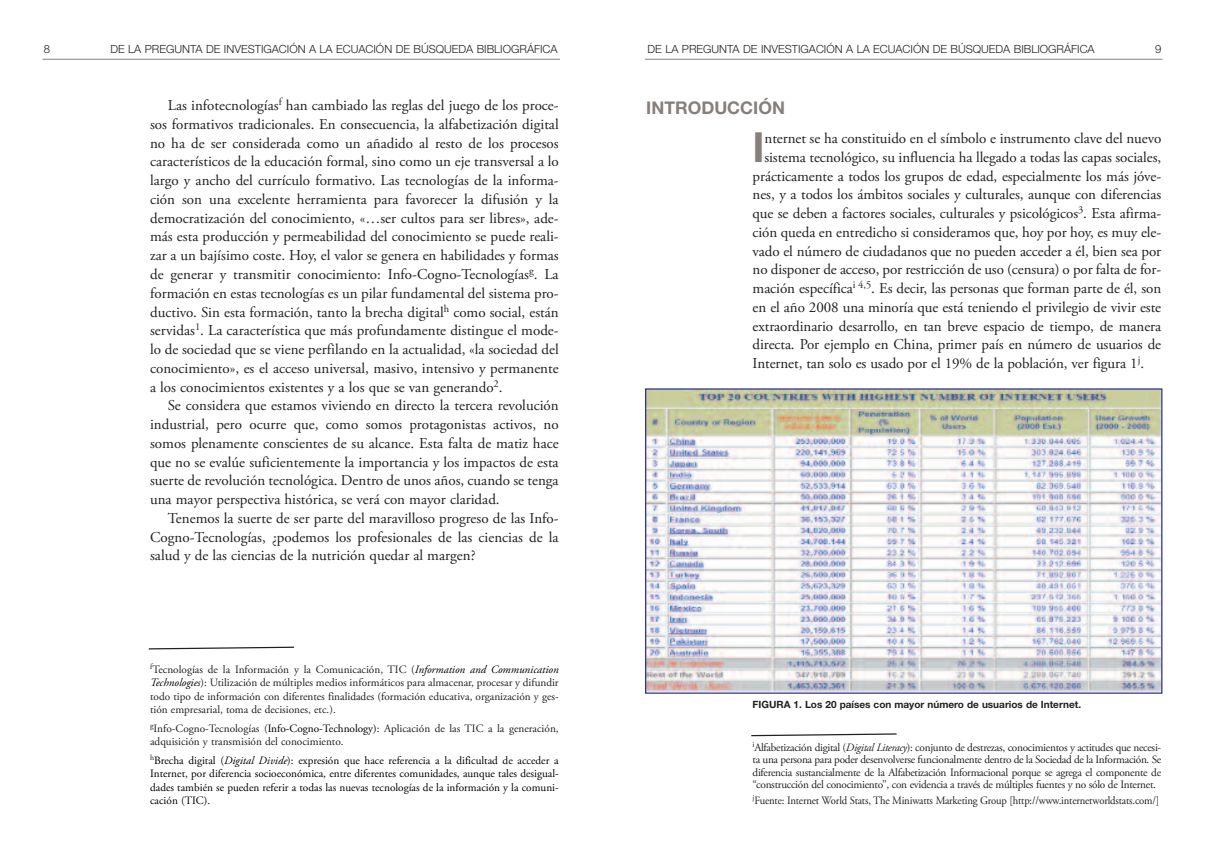
<style>
.page{position:relative;width:1205px;height:851px;background:#fff}
.page>*{position:absolute;margin:0;border:0;box-sizing:border-box;transform-origin:0 0}
.t1{font:700 41.5px "Helvetica Neue LT Std";color:#867f7c}
.t2{font:700 17.5px "Helvetica Neue";color:#867f7c}
.t3{font:15px/18.8px "Adobe Garamond Pro";letter-spacing:-.005em;color:#231f20;text-align:justify}
.t4{font:11.25px/13.5px "Adobe Garamond Pro";color:#231f20;text-align:justify}
.t5{font:11.25px/13.5px "Adobe Garamond Pro";color:#000;text-align:justify}
.t6{font:300 11.25px "Helvetica Neue";color:#231f20}
.t7{font:11.25px "Adobe Garamond Pro";color:#231f20;scale:.95 1}
.t8{font:700 10px "Helvetica Neue";color:#231f20}
.s1{font-style:italic;color:#000}
.s2{color:#000}
.s3{font-style:italic}
</style>
<div class="page">
<svg style="left:148px;top:646px;width:147px;height:4px"></svg>
<img style="left:647px;top:390px;width:513px;height:301px">
<div style="left:645px;top:388px;width:517px;height:305px;border:1px solid #2e3092"></div>
<svg style="left:751px;top:733px;width:146px;height:3px"></svg>
<hr style="left:43px;top:59px;width:517px;height:1px;background:#867f7c">
<hr style="left:645px;top:59px;width:517px;height:1px;background:#867f7c">
<p class="t6" style="left:44px;top:43px;width:8px">8</p>
<p class="t6" style="left:110px;top:43px;width:449px">DE LA PREGUNTA DE INVESTIGACIÓN A LA ECUACIÓN DE BÚSQUEDA BIBLIOGRÁFICA</p>
<p class="t6" style="left:647px;top:43px;width:449px">DE LA PREGUNTA DE INVESTIGACIÓN A LA ECUACIÓN DE BÚSQUEDA BIBLIOGRÁFICA</p>
<p class="t6" style="left:1155px;top:43px;width:8px">9</p>
<p class="t3" style="left:150px;top:97px;width:410px;text-indent:18px">Las infotecnologías<sup>f</sup> han cambiado las reglas del juego de los proce&shy;sos formativos tradicionales. En consecuencia, la alfabetización digital no ha de ser considerada como un añadido al resto de los procesos característicos de la educación formal, sino como un eje transversal a lo largo y ancho del currículo formativo. Las tecnologías de la informa&shy;ción son una excelente herramienta para favorecer la difusión y la democratización del conocimiento, «…ser cultos para ser libres», ade&shy;más esta producción y permeabilidad del conocimiento se puede reali&shy;zar a un bajísimo coste. Hoy, el valor se genera en habilidades y formas de generar y transmitir conocimiento: Info-Cogno-Tecnologías<sup>g</sup>. La formación en estas tecnologías es un pilar fundamental del sistema pro&shy;ductivo. Sin esta formación, tanto la brecha digital<sup>h</sup> como social, están servidas<sup>1</sup>. La característica que más profundamente distingue el mode&shy;lo de sociedad que se viene perfilando en la actualidad, «la sociedad del conocimiento», es el acceso universal, masivo, intensivo y permanente a los conocimientos existentes y a los que se van generando<sup>2</sup>.</p>
<p class="t3" style="left:150px;top:397px;width:410px;text-indent:18px">Se considera que estamos viviendo en directo la tercera revolución industrial, pero ocurre que, como somos protagonistas activos, no somos plenamente conscientes de su alcance. Esta falta de matiz hace que no se evalúe suficientemente la importancia y los impactos de esta suerte de revolución tecnológica. Dentro de unos años, cuando se tenga una mayor perspectiva histórica, se verá con mayor claridad.</p>
<p class="t3" style="left:150px;top:510px;width:410px;text-indent:18px">Tenemos la suerte de ser parte del maravilloso progreso de las Info-Cogno-Tecnologías, ¿podemos los profesionales de las ciencias de la salud y de las ciencias de la nutrición quedar al margen?</p>
<p class="t4" style="left:150px;top:663px;width:410px"><sup>f</sup>Tecnologías de la Información y la Comunicación, TIC (<span class="s1">Information and Communication Technologies</span>): Utilización de múltiples medios informáticos para almacenar, procesar y difundir todo tipo de información con diferentes finalidades (formación educativa, organización y ges&shy;tión empresarial, toma de decisiones, etc.).</p>
<p class="t4" style="left:150px;top:722px;width:410px"><sup>g</sup>Info-Cogno-Tecnologías (<span class="s2">Info-Cogno-Technology)</span>: Aplicación de las TIC a la generación, adquisición y transmisión del conocimiento.</p>
<p class="t5" style="left:150px;top:754px;width:410px"><sup>h</sup>Brecha digital (<span class="s3">Digital Divide</span>): expresión que hace referencia a la dificultad de acceder a Internet, por diferencia socioeconómica, entre diferentes comunidades, aunque tales desigual&shy;dades también se pueden referir a todas las nuevas tecnologías de la información y la comuni&shy;cación (TIC).</p>
<p class="t2" style="left:646px;top:97px;width:140px">INTRODUCCIÓN</p>
<h1 class="t1" style="left:752px;top:132px;width:14px">I</h1>
<p class="t3" style="left:764px;top:130px;width:398px">nternet se ha constituido en el símbolo e instrumento clave del nuevo</p>
<p class="t3" style="left:764px;top:149px;width:398px">sistema tecnológico, su influencia ha llegado a todas las capas sociales,</p>
<p class="t3" style="left:752px;top:168px;width:410px">prácticamente a todos los grupos de edad, especialmente los más jóve-</p>
<p class="t3" style="left:752px;top:186px;width:410px">nes, y a todos los ámbitos sociales y culturales, aunque con diferencias</p>
<p class="t3" style="left:752px;top:205px;width:410px">que se deben a factores sociales, culturales y psicológicos<sup>3</sup>. Esta afirma-</p>
<p class="t3" style="left:752px;top:224px;width:410px">ción queda en entredicho si consideramos que, hoy por hoy, es muy ele-</p>
<p class="t3" style="left:752px;top:243px;width:410px">vado el número de ciudadanos que no pueden acceder a él, bien sea por</p>
<p class="t3" style="left:752px;top:261px;width:410px">no disponer de acceso, por restricción de uso (censura) o por falta de for-</p>
<p class="t3" style="left:752px;top:280px;width:410px">mación específica<sup>i</sup> <sup>4,5</sup>. Es decir, las personas que forman parte de él, son</p>
<p class="t3" style="left:752px;top:299px;width:410px">en el año 2008 una minoría que está teniendo el privilegio de vivir este</p>
<p class="t3" style="left:752px;top:318px;width:410px">extraordinario desarrollo, en tan breve espacio de tiempo, de manera</p>
<p class="t3" style="left:752px;top:336px;width:410px">directa. Por ejemplo en China, primer país en número de usuarios de</p>
<p class="t3" style="left:752px;top:355px;width:393px">Internet, tan solo es usado por el 19% de la población, ver figura 1<sup>j</sup>.</p>
<p class="t8" style="left:752px;top:698px;width:330px">FIGURA 1. Los 20 países con mayor número de usuarios de Internet.</p>
<p class="t4" style="left:752px;top:741px;width:410px;line-height:12.5px"><sup>i</sup>Alfabetización digital (<span class="s3">Digital Literacy</span>): conjunto de destrezas, conocimientos y actitudes que necesi&shy;ta una persona para poder desenvolverse funcionalmente dentro de la Sociedad de la Información. Se diferencia sustancialmente de la Alfabetización Informacional porque se agrega el componente de “construcción del conocimiento”, con evidencia a través de múltiples fuentes y no sólo de Internet.</p>
<p class="t7" style="left:752px;top:795px;width:429px"><sup>j</sup>Fuente: Internet World Stats, The Miniwatts Marketing Group [http://www.internetworldstats.com/]</p>
</div>
